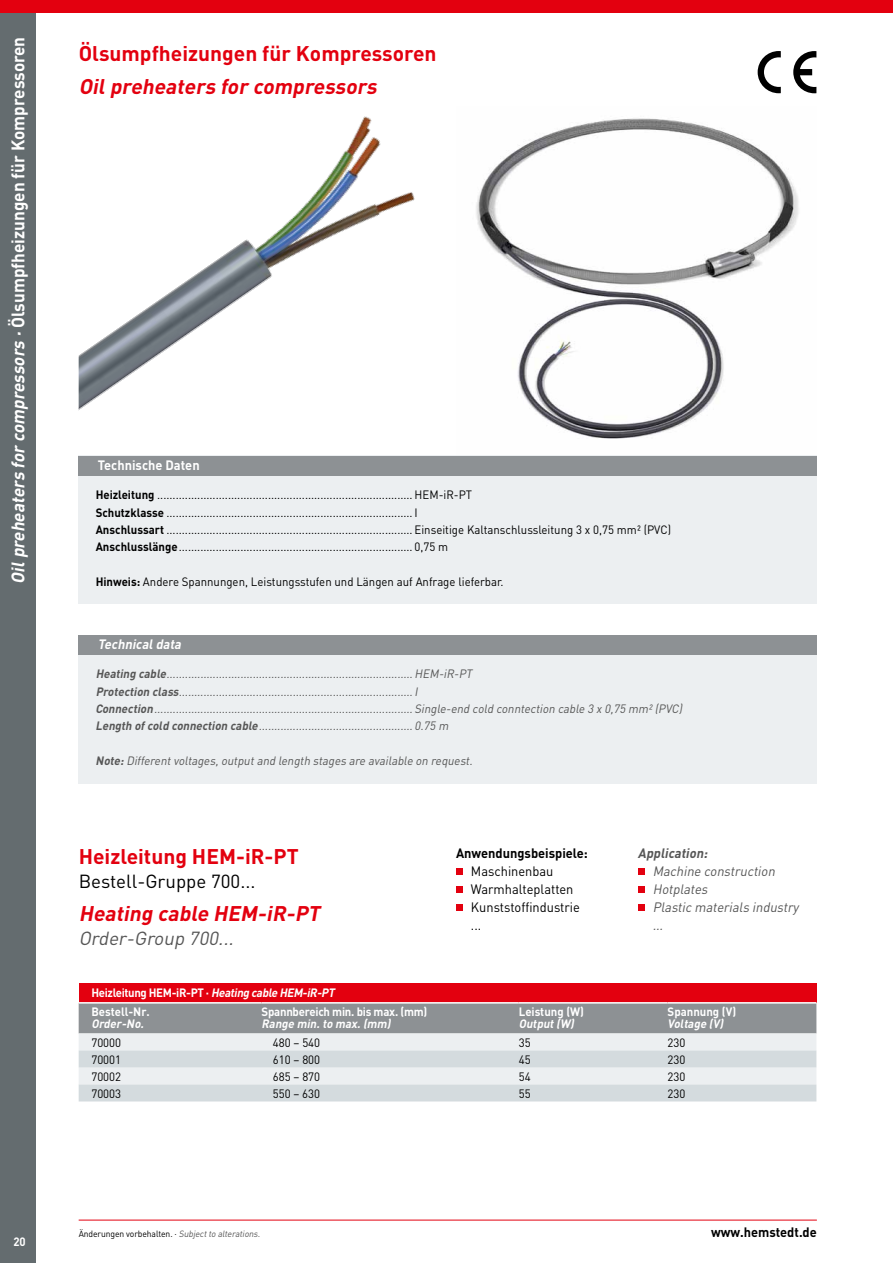
<style>
.page{position:relative;width:893px;height:1263px;background:#fff}
.page>*{position:absolute;margin:0;border:0;box-sizing:border-box;transform-origin:0 0}
.t1{font:700 21px "DIN";color:#e3000f}
.t2{font:italic 700 21px "DIN";color:#e3000f}
.t3{font:18.75px "DIN";color:#000}
.t4{font:italic 18.75px "DIN";color:#565656}
.t5{font:700 18px "DIN";color:#fff;scale:.95 1}
.t6{font:italic 13.5px/18px "DIN";color:#565656;scale:.95 1}
.t7{font:13.5px/18px "DIN";color:#000;scale:.95 1}
.t8{font:700 13.5px "DIN";color:#000;scale:.95 1}
.t9{font:700 13.5px "DIN";color:#fff;scale:.95 1}
.t10{font:italic 700 13.5px "DIN";color:#fff;scale:.95 1}
.t11{font:italic 700 13.5px "DIN";color:#565656;scale:.95 1}
.t12{font:12px/17.2px "DIN";color:#000;scale:.95 1}
.t13{font:italic 12px/17.2px "DIN";color:#565656;scale:.95 1}
.t14{font:700 12px/18.5px "DIN";letter-spacing:-.02em;color:#fff;scale:.95 1}
.t15{font:italic 700 12px "DIN";color:#fff;scale:.95 1}
.t16{font:700 12px "DIN";color:#fff;scale:.95 1}
.t17{font:9px "DIN";letter-spacing:-.01em;color:#000;scale:.95 1}
.s1{font-style:italic}
.s2{font-weight:700}
.s3{font-style:italic;color:#565656}
</style>
<div class="page">
<div style="left:0;top:0;width:36px;height:1263px;background:#646c6f"></div>
<div style="left:0;top:0;width:893px;height:13px;background:#e3000f"></div>
<img style="left:483px;top:118px;width:316px;height:321px">
<img style="left:78px;top:116px;width:405px;height:398px">
<svg style="left:758px;top:51px;width:23px;height:42px"></svg>
<svg style="left:793px;top:51px;width:23px;height:42px"></svg>
<hr style="left:79px;top:1220px;width:738px;height:1px;background:#e3000f">
<div style="left:79px;top:984px;width:737px;height:19px;background:#e3000f"></div>
<svg style="left:79px;top:1003px;width:737px;height:98px;background:#c7cbce"></svg>
<hr style="left:79px;top:1002px;width:182px;height:1px;background:#fff">
<hr style="left:261px;top:1002px;width:258px;height:1px;background:#fff">
<hr style="left:519px;top:1002px;width:149px;height:1px;background:#fff">
<hr style="left:668px;top:1002px;width:148px;height:1px;background:#fff">
<div style="left:79px;top:455px;width:738px;height:149px;background:#eceff1"></div>
<div style="left:79px;top:455px;width:738px;height:20px;background:#8d9194"></div>
<div style="left:79px;top:634px;width:738px;height:149px;background:#eceff1"></div>
<div style="left:79px;top:635px;width:738px;height:19px;background:#8d9194"></div>
<div style="left:456px;top:868px;width:7px;height:7px;background:#e3000f"></div>
<div style="left:456px;top:886px;width:7px;height:7px;background:#e3000f"></div>
<div style="left:456px;top:904px;width:7px;height:7px;background:#e3000f"></div>
<div style="left:638px;top:868px;width:6px;height:7px;background:#e3000f"></div>
<div style="left:638px;top:886px;width:6px;height:7px;background:#e3000f"></div>
<div style="left:638px;top:904px;width:6px;height:7px;background:#e3000f"></div>
<h3 class="t5" style="left:6px;top:584px;width:577px;rotate:-90deg"><span class="s1">Oilpreheaters for compressors ·</span>Ölsumpfheizungen für Kompressoren</h3>
<h1 class="t1" style="left:79px;top:40px;width:359px">Ölsumpfheizungen für Kompressoren</h1>
<h1 class="t2" style="left:79px;top:72px;width:304px">Oilpreheaters for compressors</h1>
<p class="t9" style="left:98px;top:457px;width:109px">Technische Daten</p>
<p class="t12" style="left:96px;top:486px;width:607px"><span class="s2">Heizleitung</span> ................................................................................... HEM-iR-PT<br><span class="s2">Schutzklasse</span> ................................................................................ I<br><span class="s2">Anschlussart</span> ................................................................................ Einseitige Kaltanschlussleitung 3 x 0,75 mm² (PVC)<br><span class="s2">Anschlusslänge</span>............................................................................ 0,75 m</p>
<p class="t12" style="left:96px;top:572px;width:431px"><span class="s2">Hinweis:</span> Andere Spannungen, Leistungsstufen und Längen auf Anfrage lieferbar.</p>
<p class="t10" style="left:98px;top:636px;width:92px">Technicaldata</p>
<p class="t13" style="left:96px;top:665px;width:622px"><span class="s2">Heating cable</span>................................................................................ HEM-iR-PT<br><span class="s2">Protection class</span>............................................................................ I <span class="s2">Connection</span>.................................................................................... Single-end cold conntection cable 3 x 0,75 mm²(PVC)<br><span class="s2">Length ofcold connection cable</span>.................................................. 0.75 m</p>
<p class="t13" style="left:96px;top:751px;width:401px"><span class="s2">Note:</span>Differentvoltages,outputand length stages are available on request.</p>
<h1 class="t1" style="left:79px;top:843px;width:221px">Heizleitung HEM-iR-PT</h1>
<h2 class="t3" style="left:79px;top:869px;width:178px">Bestell-Gruppe 700...</h2>
<h1 class="t2" style="left:79px;top:899px;width:247px">Heating cable HEM-iR-PT</h1>
<h2 class="t4" style="left:79px;top:926px;width:160px">Order-Group 700...</h2>
<p class="t14" style="left:91px;top:983px;width:260px">Heizleitung HEM-iR-PT · <span class="s1">Heating cable HEM-iR-PT<br></span>Bestell-Nr.</p>
<p class="t15" style="left:91px;top:1015px;width:59px">Order-No.</p>
<p class="t14" style="left:261px;top:1002px;width:176px">Spannbereich min. bis max. (mm)</p>
<p class="t15" style="left:261px;top:1015px;width:140px">Range min.to max.(mm)</p>
<p class="t8" style="left:456px;top:844px;width:140px">Anwendungsbeispiele:</p>
<p class="t7" style="left:471px;top:862px;width:116px">Maschinenbau<br>Warmhalteplatten<br>Kunststoffindustrie ...</p>
<p class="t16" style="left:519px;top:1003px;width:70px">Leistung (W)</p>
<p class="t15" style="left:519px;top:1015px;width:62px">Output(W)</p>
<p class="t11" style="left:638px;top:844px;width:78px">Application:</p>
<p class="t6" style="left:653px;top:862px;width:158px">Machine construction<br>Hotplates<br>Plastic materials industry ...</p>
<p class="t16" style="left:668px;top:1003px;width:74px">Spannung (V)</p>
<p class="t15" style="left:668px;top:1015px;width:63px">Voltage (V)</p>
<p class="t14" style="left:13px;top:1232px;width:14px">20</p>
<p class="t12" style="left:91px;top:1033px;width:33px">70000</p>
<p class="t12" style="left:273px;top:1033px;width:51px">480 – 540</p>
<p class="t12" style="left:519px;top:1033px;width:14px">35</p>
<p class="t12" style="left:668px;top:1033px;width:20px">230</p>
<p class="t12" style="left:91px;top:1050px;width:33px">70001</p>
<p class="t12" style="left:273px;top:1050px;width:51px">610 – 800</p>
<p class="t12" style="left:519px;top:1050px;width:14px">45</p>
<p class="t12" style="left:668px;top:1050px;width:20px">230</p>
<p class="t12" style="left:91px;top:1067px;width:33px">70002</p>
<p class="t12" style="left:273px;top:1067px;width:51px">685 – 870</p>
<p class="t12" style="left:519px;top:1067px;width:14px">54</p>
<p class="t12" style="left:668px;top:1067px;width:20px">230</p>
<p class="t12" style="left:91px;top:1084px;width:33px">70003</p>
<p class="t12" style="left:273px;top:1084px;width:51px">550 – 630</p>
<p class="t12" style="left:519px;top:1084px;width:14px">55</p>
<p class="t12" style="left:668px;top:1084px;width:20px">230</p>
<p class="t17" style="left:79px;top:1228px;width:194px">Änderungen vorbehalten. · <span class="s3">Subjectto alterations.</span></p>
<p class="t8" style="left:711px;top:1224px;width:113px">www.hemstedt.de</p>
</div>
